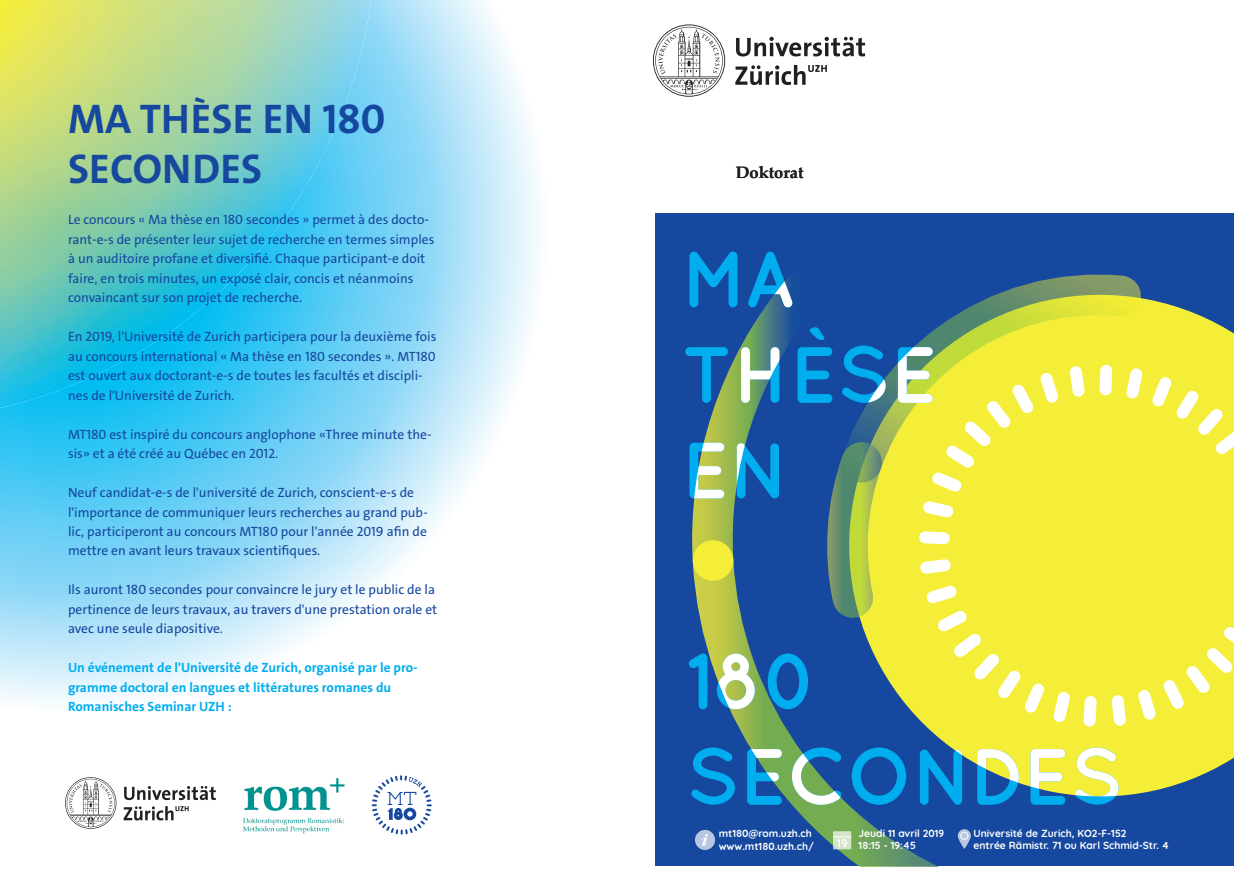
<style>
.page{position:relative;width:1259px;height:893px;background:#fff}
.page>*{position:absolute;margin:0;border:0;box-sizing:border-box;transform-origin:0 0}
.t1{font:41.7px/50.1px "The Sans LP7 Bld";letter-spacing:.005em;color:#15489e}
.t2{font:700 16.5px "Palatino Linotype";color:#231f20}
.t3{font:13.5px/19.5px "The Sans LP5 Plain";color:#15489e}
.t4{font:13.5px/19.5px "The Sans LP7 Bld";color:#00aeef}
.t5{font:700 10.35px/12.3px "Quicksand";color:#fff}
</style>
<div class="page">
<img style="left:0;top:390px;width:333px;height:311px">
<img style="left:333px;top:0;width:54px;height:618px">
<img style="left:111px;top:336px;width:224px;height:54px">
<img style="left:217px;top:282px;width:118px;height:54px">
<img style="left:270px;top:175px;width:65px;height:107px">
<img style="left:323px;top:159px;width:12px;height:16px">
<img style="left:0;top:0;width:111px;height:408px">
<img style="left:109px;top:0;width:108px;height:369px">
<img style="left:215px;top:0;width:55px;height:296px">
<img style="left:268px;top:0;width:55px;height:240px">
<img style="left:321px;top:0;width:50px;height:159px">
<svg style="left:372px;top:775px;width:60px;height:60px"></svg>
<svg style="left:653px;top:24px;width:212px;height:73px"></svg>
<div style="left:655px;top:213px;width:578px;height:653px;background:#15489e"></div>
<svg style="left:695px;top:618px;width:242px;height:248px"></svg>
<svg style="left:828px;top:274px;width:405px;height:544px;fill:#f5ee38"></svg>
<svg style="left:885px;top:275px;width:256px;height:208px"></svg>
<svg style="left:688px;top:653px;width:19px;height:56px"></svg>
<svg style="left:717px;top:653px;width:38px;height:56px;background:#c0d7b2"></svg>
<svg style="left:768px;top:653px;width:40px;height:56px"></svg>
<svg style="left:691px;top:747px;width:44px;height:58px"></svg>
<svg style="left:747px;top:749px;width:35px;height:56px"></svg>
<svg style="left:792px;top:747px;width:49px;height:58px"></svg>
<svg style="left:851px;top:747px;width:55px;height:58px"></svg>
<svg style="left:920px;top:749px;width:42px;height:56px"></svg>
<svg style="left:977px;top:749px;width:41px;height:56px"></svg>
<svg style="left:1030px;top:749px;width:35px;height:56px;background:#b7dbb0"></svg>
<svg style="left:1074px;top:747px;width:44px;height:58px;background:#d0e294"></svg>
<svg style="left:685px;top:252px;width:200px;height:366px"></svg>
<svg style="left:695px;top:830px;width:20px;height:20px"></svg>
<svg style="left:702px;top:834px;width:6px;height:11px"></svg>
<div style="left:833px;top:831px;width:18px;height:18px;background:#d4e5ca"></div>
<svg style="left:957px;top:829px;width:14px;height:20px"></svg>
<div style="left:960px;top:832px;width:8px;height:8px;border:1px solid #fff;border-radius:50%"></div>
<svg style="left:833px;top:836px;width:18px;height:11px"></svg>
<svg style="left:1162px;top:626px;width:71px;height:83px;background:#f6f15c"></svg>
<svg style="left:1137px;top:689px;width:19px;height:31px"></svg>
<svg style="left:1111px;top:695px;width:15px;height:31px"></svg>
<svg style="left:1083px;top:696px;width:13px;height:31px"></svg>
<svg style="left:1053px;top:691px;width:17px;height:32px"></svg>
<svg style="left:937px;top:610px;width:108px;height:103px;background:#f6f055"></svg>
<svg style="left:926px;top:585px;width:31px;height:19px"></svg>
<svg style="left:920px;top:559px;width:31px;height:15px"></svg>
<svg style="left:919px;top:531px;width:30px;height:13px"></svg>
<svg style="left:923px;top:501px;width:31px;height:17px"></svg>
<svg style="left:898px;top:347px;width:160px;height:145px;background:#edec54"></svg>
<svg style="left:1069px;top:366px;width:16px;height:31px"></svg>
<svg style="left:1099px;top:365px;width:13px;height:30px"></svg>
<svg style="left:1126px;top:368px;width:16px;height:31px"></svg>
<svg style="left:1152px;top:376px;width:81px;height:79px;background:#f6f15d"></svg>
<svg style="left:65px;top:777px;width:151px;height:52px"></svg>
<img style="left:243px;top:778px;width:102px;height:56px">
<h1 class="t1" style="left:68px;top:94px;width:319px">MA THÈSE EN 180<br>SECONDES</h1>
<p class="t3" style="left:68px;top:210px;width:368px">Le concours « Ma thèse en 180 secondes » permet à des docto&shy;rant-e-s de présenter leur sujet de recherche en termes simples à un auditoire profane et diversifié. Chaque participant-e doit faire, en trois minutes, un exposé clair, concis et néanmoins convaincant sur son projet de recherche.</p>
<p class="t3" style="left:68px;top:327px;width:370px">En 2019, l'Université de Zurich participera pour la deuxième fois au concours international « Ma thèse en 180 secondes ». MT180 est ouvert aux doctorant-e-s de toutes les facultés et discipli&shy;nes de l'Université de Zurich.</p>
<p class="t3" style="left:68px;top:424px;width:365px">MT180 est inspiré du concours anglophone «Three minute the&shy;sis» et a été créé au Québec en 2012.</p>
<p class="t3" style="left:68px;top:483px;width:361px">Neuf candidat-e-s de l'université de Zurich, conscient-e-s de l'importance de communiquer leurs recherches au grand pub&shy;lic, participeront au concours MT180 pour l'année 2019 afin de mettre en avant leurs travaux scientifiques.</p>
<p class="t3" style="left:68px;top:580px;width:371px">Ils auront 180 secondes pour convaincre le jury et le public de la pertinence de leurs travaux, au travers d'une prestation orale et avec une seule diapositive.</p>
<p class="t4" style="left:68px;top:658px;width:351px">Un événement de l'Université de Zurich, organisé par le pro&shy;gramme doctoral en langues et littératures romanes du<br>Romanisches Seminar UZH :</p>
<p class="t2" style="left:736px;top:161px;width:69px">Doktorat</p>
<p class="t5" style="left:718px;top:826px;width:97px">mt180@rom.uzh.ch www.mt180.uzh.ch/</p>
<p class="t5" style="left:858px;top:826px;width:87px">Jeudi 11 avril 2019<br>18:15 - 19:45</p>
<p class="t5" style="left:973px;top:826px;width:197px">Université de Zurich, KO2-F-152<br>entrée Rämistr. 71 ou Karl Schmid-Str. 4</p>
</div>
